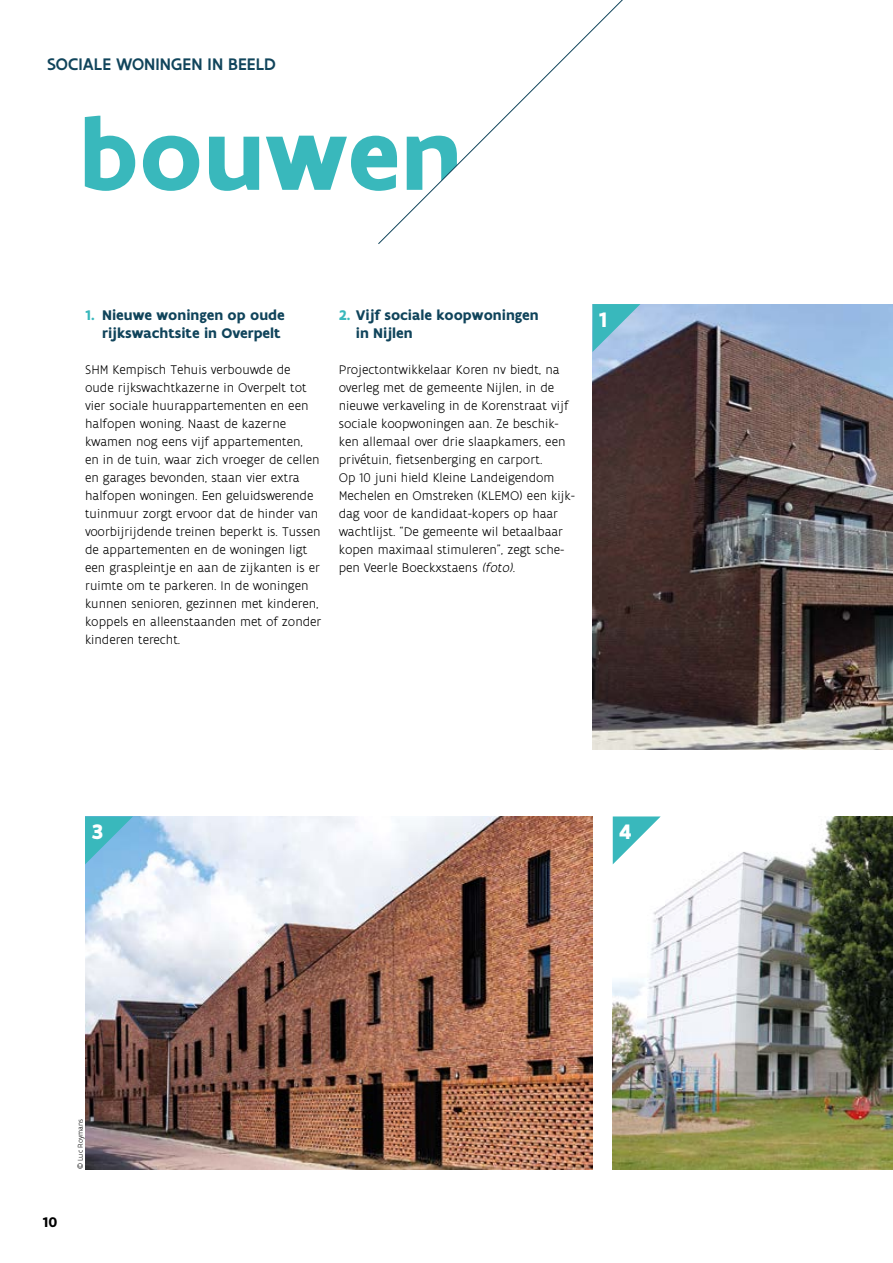
<style>
.page{position:relative;width:893px;height:1263px;background:#fff}
.page>*{position:absolute;margin:0;border:0;box-sizing:border-box;transform-origin:0 0}
.t1{font:700 104.85px "Flanders Art Sans";color:#39b8bc}
.t2{font:700 22.5px "Flanders Art Sans";color:#fff}
.t3{font:500 18px "Flanders Art Sans";letter-spacing:.005em;color:#10445b}
.t4{font:700 15px/18px "Flanders Art Sans";color:#10445b;text-align:right}
.t5{font:700 15px "Flanders Art Sans";color:#000}
.t6{font:300 13.5px/18px "Flanders Art Sans";color:#000}
.t7{font:300 7.5px "Flanders Art Sans";color:#000}
.s1{color:#39b8bc}
.s2{font-style:italic}
</style>
<div class="page">
<img style="left:592px;top:304px;width:301px;height:446px">
<img style="left:85px;top:816px;width:507px;height:353px">
<img style="left:613px;top:816px;width:280px;height:353px">
<svg style="left:378px;top:0;width:245px;height:244px"></svg>
<svg style="left:592px;top:304px;width:48px;height:48px;background:#73bfd2"></svg>
<svg style="left:85px;top:816px;width:48px;height:48px;background:#5cb8d1"></svg>
<svg style="left:613px;top:816px;width:48px;height:48px"></svg>
<h3 class="t3" style="left:47px;top:53px;width:230px">SOCIALE WONINGEN IN BEELD</h3>
<h1 class="t1" style="left:79px;top:89px;width:385px">bouwen</h1>
<p class="t4" style="left:85px;top:306px;width:201px"><span class="s1">1.</span> Nieuwe woningen op oude rijkswachtsite in Overpelt</p>
<p class="t6" style="left:85px;top:360px;width:238px">SHM Kempisch Tehuis verbouwde de oude rijkswachtkazerne in Overpelt tot vier sociale huurappartementen en een halfopen woning. Naast de kazerne kwamen nog eens vijf appartementen,<br>en in de tuin, waar zich vroeger de cellen en garages bevonden, staan vier extra halfopen woningen. Een geluidswerende tuinmuur zorgt ervoor dat de hinder van voorbijrijdende treinen beperkt is. Tussen de appartementen en de woningen ligt een graspleintje en aan de zijkanten is er ruimte om te parkeren. In de woningen kunnen senioren, gezinnen met kinderen, koppels en alleenstaanden met of zonder kinderen terecht.</p>
<p class="t4" style="left:356px;top:306px;width:184px;text-align:left;text-indent:-17px"><span class="s1">2.</span> Vijf sociale koopwoningen in Nijlen</p>
<p class="t6" style="left:339px;top:360px;width:238px">Projectontwikkelaar Koren nv biedt, na overleg met de gemeente Nijlen, in de nieuwe verkaveling in de Korenstraat vijf sociale koopwoningen aan. Ze beschik&shy;ken allemaal over drie slaapkamers, een privétuin, fietsenberging en carport.<br>Op 10 juni hield Kleine Landeigendom Mechelen en Omstreken (KLEMO) een kijk&shy;dag voor de kandidaat-kopers op haar wachtlijst. “De gemeente wil betaalbaar kopen maximaal stimuleren”, zegt sche&shy;pen Veerle Boeckxstaens <span class="s2">(foto)</span>.</p>
<h2 class="t2" style="left:599px;top:305px;width:10px">1</h2>
<h2 class="t2" style="left:91px;top:818px;width:14px">3</h2>
<h2 class="t2" style="left:619px;top:818px;width:14px">4</h2>
<p class="t5" style="left:43px;top:1213px;width:16px">10</p>
<p class="t7" style="left:76px;top:1169px;width:52px;rotate:-90deg">© Luc Roymans</p>
</div>
